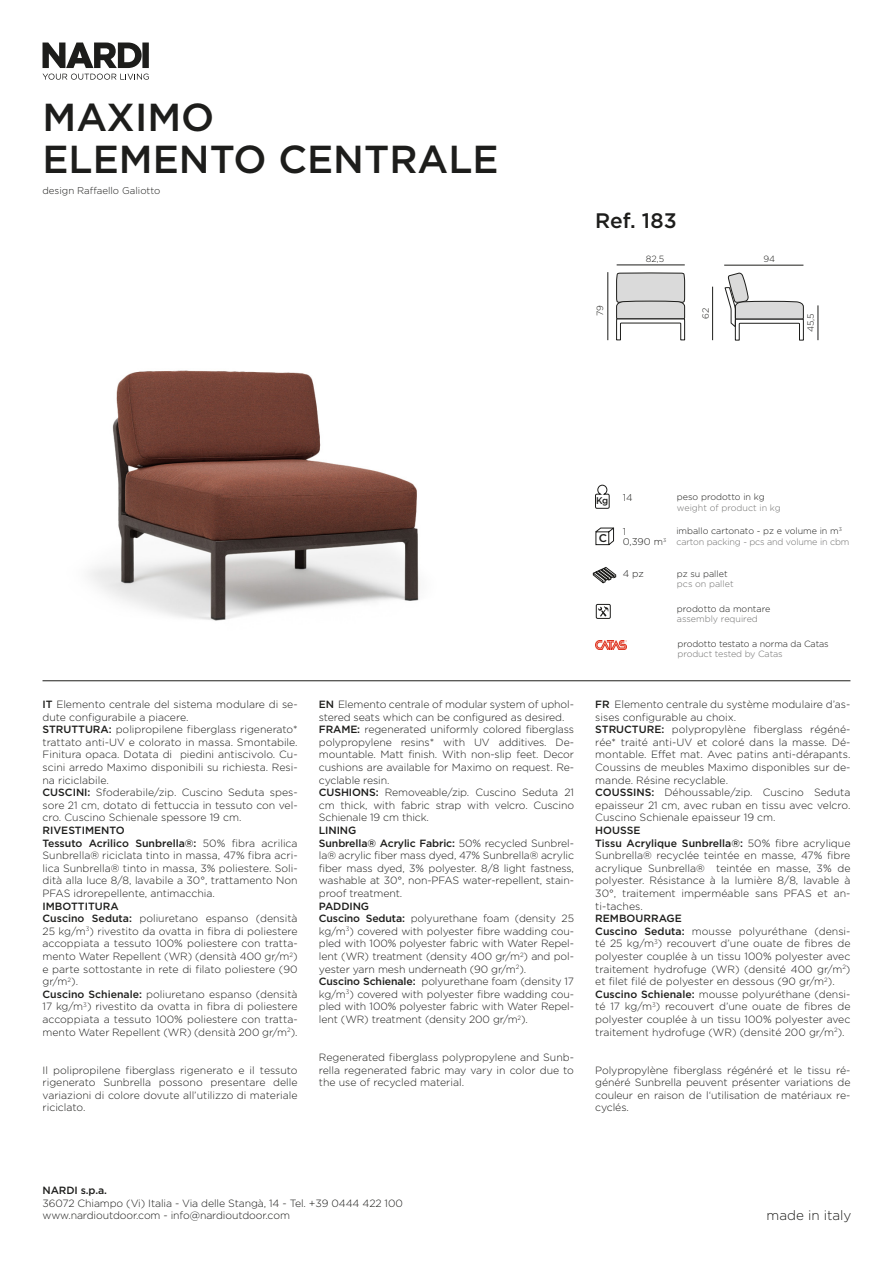
<style>
.page{position:relative;width:893px;height:1263px;background:#fff}
.page>*{position:absolute;margin:0;border:0;box-sizing:border-box;transform-origin:0 0}
.t1{font:500 39px "Gotham N";color:#1d1d1b}
.t2{font:500 21px "Gotham N";color:#1d1d1b}
.t3{font:300 13.5px "Gotham N";color:#1d1d1b}
.t4{font:500 11.25px "Gotham N";color:#1d1d1b}
.t5{font:300 10.5px/12.6px "Gotham N";letter-spacing:-.005em;color:#1d1d1b;text-align:justify}
.t6{font:500 10.5px "Gotham N";color:#1d1d1b}
.t7{font:300 9.75px "Gotham N";color:#1d1d1b}
.t8{font:500 9.75px "Gotham N";color:#1d1d1b;scale:.93 1}
.t9{font:300 9px "Gotham N";color:#1d1d1b}
.t10{font:300 9px "Gotham N";letter-spacing:-.01em;color:#70706f}
.s1{font-weight:500}
</style>
<div class="page">
<svg style="left:43px;top:43px;width:106px;height:25px"></svg>
<svg style="left:43px;top:74px;width:106px;height:6px"></svg>
<hr style="left:43px;top:680px;width:807px;height:1px;background:#1d1d1b">
<svg style="left:595px;top:484px;width:15px;height:25px"></svg>
<svg style="left:595px;top:527px;width:20px;height:19px"></svg>
<svg style="left:592px;top:567px;width:24px;height:17px"></svg>
<div style="left:596px;top:604px;width:15px;height:15px;border:1px solid #1d1d1b"></div>
<svg style="left:598px;top:606px;width:11px;height:11px"></svg>
<img style="left:596px;top:640px;width:30px;height:9px">
<hr style="left:712px;top:287px;width:1px;height:53px;background:#1d1d1b">
<hr style="left:617px;top:265px;width:68px;height:1px;background:#1d1d1b">
<hr style="left:608px;top:272px;width:1px;height:68px;background:#1d1d1b">
<hr style="left:818px;top:305px;width:1px;height:35px;background:#1d1d1b">
<hr style="left:724px;top:265px;width:79px;height:1px;background:#1d1d1b">
<svg style="left:616px;top:273px;width:69px;height:67px"></svg>
<svg style="left:725px;top:272px;width:79px;height:68px"></svg>
<img style="left:89px;top:370px;width:331px;height:251px">
<p class="t1" style="left:43px;top:95px;width:173px">MAXIMO</p>
<p class="t1" style="left:43px;top:137px;width:458px">ELEMENTO CENTRALE</p>
<p class="t7" style="left:43px;top:185px;width:119px">design Raffaello Galiotto</p>
<p class="t2" style="left:595px;top:209px;width:83px">Ref. 183</p>
<p class="t9" style="left:646px;top:254px;width:20px">82,5</p>
<p class="t9" style="left:595px;top:316px;width:12px;rotate:-90deg">79</p>
<p class="t9" style="left:701px;top:319px;width:13px;rotate:-90deg">62</p>
<p class="t9" style="left:763px;top:254px;width:13px">94</p>
<p class="t9" style="left:806px;top:332px;width:20px;rotate:-90deg">45,5</p>
<p class="t5" style="left:43px;top:698px;width:257px"><span class="s1">IT</span> Elemento centrale del sistema modulare di se&shy;dute configurabile a piacere.</p>
<p class="t5" style="left:43px;top:723px;width:257px"><span class="s1">STRUTTURA:</span> polipropilene fiberglass rigenerato* trattato anti-UV e colorato in massa. Smontabile.<br>Finitura opaca. Dotata di piedini antiscivolo. Cu&shy;scini arredo Maximo disponibili su richiesta. Resi&shy;na riciclabile.</p>
<p class="t5" style="left:43px;top:786px;width:257px"><span class="s1">CUSCINI:</span> Sfoderabile/zip. Cuscino Seduta spes&shy;sore 21 cm, dotato di fettuccia in tessuto con vel&shy;cro. Cuscino Schienale spessore 19 cm.</p>
<p class="t6" style="left:43px;top:824px;width:84px">RIVESTIMENTO</p>
<p class="t5" style="left:43px;top:836px;width:257px"><span class="s1">Tessuto Acrilico Sunbrella®:</span> 50% fibra acrilica Sunbrella® riciclata tinto in massa, 47% fibra acri&shy;lica Sunbrella® tinto in massa, 3% poliestere. Soli&shy;dità alla luce 8/8, lavabile a 30°, trattamento Non PFAS idrorepellente, antimacchia.</p>
<p class="t6" style="left:43px;top:900px;width:78px">IMBOTTITURA</p>
<p class="t5" style="left:43px;top:912px;width:257px"><span class="s1">Cuscino Seduta:</span> poliuretano espanso (densità 25 kg/m<sup>3</sup>) rivestito da ovatta in fibra di poliestere accoppiata a tessuto 100% poliestere con tratta&shy;mento Water Repellent (WR) (densità 400 gr/m<sup>2</sup>) e parte sottostante in rete di filato poliestere (90 gr/m<sup>2</sup>).</p>
<p class="t5" style="left:43px;top:988px;width:257px"><span class="s1">Cuscino Schienale:</span> poliuretano espanso (densità 17 kg/m<sup>3</sup>) rivestito da ovatta in fibra di poliestere accoppiata a tessuto 100% poliestere con tratta&shy;mento Water Repellent (WR) (densità 200 gr/m<sup>2</sup>).</p>
<p class="t5" style="left:43px;top:1063px;width:257px">Il polipropilene fiberglass rigenerato e il tessuto rigenerato Sunbrella possono presentare delle variazioni di colore dovute all’utilizzo di materiale riciclato.</p>
<p class="t5" style="left:319px;top:698px;width:257px"><span class="s1">EN</span> Elemento centrale of modular system of uphol&shy;stered seats which can be configured as desired.</p>
<p class="t5" style="left:319px;top:723px;width:257px"><span class="s1">FRAME:</span> regenerated uniformly colored fiberglass polypropylene resins* with UV additives. De&shy;mountable. Matt finish. With non-slip feet. Decor cushions are available for Maximo on request. Re&shy;cyclable resin.</p>
<p class="t5" style="left:319px;top:786px;width:257px"><span class="s1">CUSHIONS:</span> Removeable/zip. Cuscino Seduta 21 cm thick, with fabric strap with velcro. Cuscino Schienale 19 cm thick.</p>
<p class="t6" style="left:319px;top:824px;width:39px">LINING</p>
<p class="t5" style="left:319px;top:836px;width:257px"><span class="s1">Sunbrella® Acrylic Fabric:</span> 50% recycled Sunbrel&shy;la® acrylic fiber mass dyed, 47% Sunbrella® acrylic fiber mass dyed, 3% polyester. 8/8 light fastness, washable at 30°, non-PFAS water-repellent, stain&shy;proof treatment.</p>
<p class="t6" style="left:319px;top:900px;width:52px">PADDING</p>
<p class="t5" style="left:319px;top:912px;width:257px"><span class="s1">Cuscino Seduta:</span> polyurethane foam (density 25 kg/m<sup>3</sup>) covered with polyester fibre wadding cou&shy;pled with 100% polyester fabric with Water Repel&shy;lent (WR) treatment (density 400 gr/m<sup>2</sup>) and pol&shy;yester yarn mesh underneath (90 gr/m<sup>2</sup>).</p>
<p class="t5" style="left:319px;top:975px;width:257px"><span class="s1">Cuscino Schienale:</span> polyurethane foam (density 17 kg/m<sup>3</sup>) covered with polyester fibre wadding cou&shy;pled with 100% polyester fabric with Water Repel&shy;lent (WR) treatment (density 200 gr/m<sup>2</sup>).</p>
<p class="t5" style="left:319px;top:1051px;width:257px">Regenerated fiberglass polypropylene and Sunb&shy;rella regenerated fabric may vary in color due to the use of recycled material.</p>
<p class="t8" style="left:596px;top:495px;width:15px">Kg</p>
<p class="t9" style="left:677px;top:492px;width:89px">peso prodotto in kg</p>
<p class="t10" style="left:677px;top:503px;width:105px">weight of product in kg</p>
<p class="t9" style="left:676px;top:526px;width:167px">imballo cartonato - pz e volume in m<sup>3</sup></p>
<p class="t4" style="left:599px;top:532px;width:10px">C</p>
<p class="t10" style="left:676px;top:537px;width:175px">carton packing - pcs and volume in cbm</p>
<p class="t9" style="left:677px;top:569px;width:52px">pz su pallet</p>
<p class="t10" style="left:677px;top:579px;width:58px">pcs on pallet</p>
<p class="t9" style="left:677px;top:604px;width:95px">prodotto da montare</p>
<p class="t10" style="left:677px;top:614px;width:82px">assembly required</p>
<p class="t9" style="left:678px;top:638px;width:153px">prodotto testato a norma da Catas</p>
<p class="t10" style="left:678px;top:649px;width:107px">product tested by Catas</p>
<p class="t7" style="left:623px;top:492px;width:11px">14</p>
<p class="t7" style="left:623px;top:526px;width:5px">1</p>
<p class="t7" style="left:623px;top:536px;width:45px">0,390 m<sup>3</sup></p>
<p class="t7" style="left:623px;top:568px;width:23px">4 pz</p>
<p class="t5" style="left:595px;top:698px;width:257px"><span class="s1">FR</span> Elemento centrale du système modulaire d’as&shy;sises configurable au choix.</p>
<p class="t5" style="left:595px;top:723px;width:257px"><span class="s1">STRUCTURE:</span> polypropylène fiberglass régéné&shy;rée* traité anti-UV et coloré dans la masse. Dé&shy;montable. Effet mat. Avec patins anti-dérapants.<br>Coussins de meubles Maximo disponibles sur de&shy;mande. Résine recyclable.</p>
<p class="t5" style="left:595px;top:786px;width:257px"><span class="s1">COUSSINS:</span> Déhoussable/zip. Cuscino Seduta epaisseur 21 cm, avec ruban en tissu avec velcro.<br>Cuscino Schienale epaisseur 19 cm.</p>
<p class="t6" style="left:595px;top:824px;width:47px">HOUSSE</p>
<p class="t5" style="left:595px;top:836px;width:257px"><span class="s1">Tissu Acrylique Sunbrella®:</span> 50% fibre acrylique Sunbrella® recyclée teintée en masse, 47% fibre acrylique Sunbrella® teintée en masse, 3% de polyester. Résistance à la lumière 8/8, lavable à 30°, traitement imperméable sans PFAS et an&shy;ti-taches.</p>
<p class="t6" style="left:595px;top:912px;width:88px">REMBOURRAGE</p>
<p class="t5" style="left:595px;top:925px;width:257px"><span class="s1">Cuscino Seduta:</span> mousse polyuréthane (densi&shy;té 25 kg/m<sup>3</sup>) recouvert d’une ouate de fibres de polyester couplée à un tissu 100% polyester avec traitement hydrofuge (WR) (densité 400 gr/m<sup>2</sup>) et filet filé de polyester en dessous (90 gr/m<sup>2</sup>).</p>
<p class="t5" style="left:595px;top:988px;width:257px"><span class="s1">Cuscino Schienale:</span> mousse polyuréthane (densi&shy;té 17 kg/m<sup>3</sup>) recouvert d’une ouate de fibres de polyester couplée à un tissu 100% polyester avec traitement hydrofuge (WR) (densité 200 gr/m<sup>2</sup>).</p>
<p class="t5" style="left:595px;top:1063px;width:257px">Polypropylène fiberglass régénéré et le tissu ré&shy;généré Sunbrella peuvent présenter variations de couleur en raison de l‘utilisation de matériaux re&shy;cyclés.</p>
<p class="t6" style="left:43px;top:1184px;width:66px">NARDI s.p.a.</p>
<p class="t5" style="left:43px;top:1196px;width:362px">36072 Chiampo (Vi) Italia - Via delle Stangà, 14 - Tel. +39 0444 422 100 www.nardioutdoor.com - info@nardioutdoor.com</p>
<p class="t3" style="left:767px;top:1207px;width:86px">made in italy</p>
</div>
